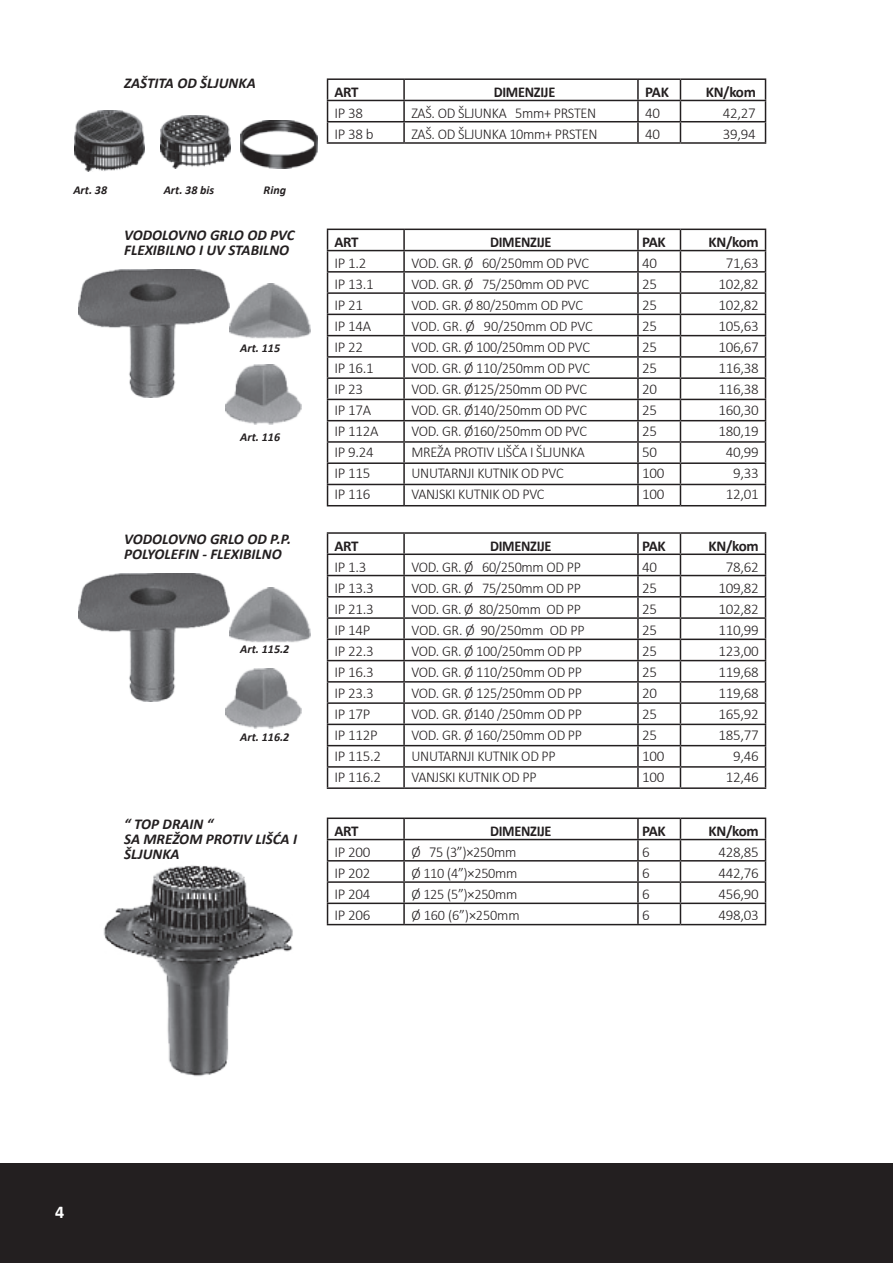
<style>
.page{position:relative;width:893px;height:1263px;background:#fff}
.page>*{position:absolute;margin:0;border:0;box-sizing:border-box;transform-origin:0 0}
.t1{font:700 18px "Calibri";color:#fff}
.t2{font:300 15px/21px "Calibri";letter-spacing:-.02em;color:#231f20;scale:.95 1}
.t3{font:300 15px/21px "Calibri";letter-spacing:-.02em;color:#231f20}
.t4{font:italic 700 15px/15px "Calibri";color:#231f20}
.t5{font:700 15px "Calibri";letter-spacing:-.02em;color:#231f20}
.t6{font:700 15px "Calibri";letter-spacing:-.02em;color:#231f20;scale:.95 1}
.t7{font:300 14.7px/21px "Calibri";letter-spacing:-.02em;color:#231f20}
.t8{font:italic 700 12px "Calibri";color:#231f20}
</style>
<div class="page">
<div style="left:0;top:1163px;width:893px;height:100px;background:#231f20"></div>
<hr style="left:327px;top:78px;width:77px;height:2px;background:#231f20">
<hr style="left:404px;top:78px;width:234px;height:2px;background:#231f20">
<hr style="left:638px;top:78px;width:42px;height:2px;background:#231f20">
<hr style="left:680px;top:78px;width:86px;height:2px;background:#231f20">
<svg style="left:327px;top:79px;width:439px;height:63px"></svg>
<hr style="left:327px;top:142px;width:77px;height:2px;background:#231f20">
<hr style="left:404px;top:142px;width:234px;height:2px;background:#231f20">
<hr style="left:638px;top:142px;width:42px;height:2px;background:#231f20">
<hr style="left:680px;top:142px;width:86px;height:2px;background:#231f20">
<img style="left:74px;top:111px;width:71px;height:60px">
<img style="left:161px;top:116px;width:70px;height:53px">
<img style="left:240px;top:120px;width:77px;height:49px">
<svg style="left:327px;top:229px;width:439px;height:276px"></svg>
<hr style="left:327px;top:505px;width:77px;height:1px;background:#231f20">
<hr style="left:404px;top:505px;width:234px;height:1px;background:#231f20">
<hr style="left:638px;top:505px;width:42px;height:1px;background:#231f20">
<hr style="left:680px;top:505px;width:86px;height:1px;background:#231f20">
<hr style="left:327px;top:532px;width:77px;height:2px;background:#231f20">
<hr style="left:404px;top:532px;width:234px;height:2px;background:#231f20">
<hr style="left:638px;top:532px;width:42px;height:2px;background:#231f20">
<hr style="left:680px;top:532px;width:86px;height:2px;background:#231f20">
<svg style="left:327px;top:533px;width:439px;height:254px"></svg>
<hr style="left:327px;top:787px;width:77px;height:2px;background:#231f20">
<hr style="left:404px;top:787px;width:234px;height:2px;background:#231f20">
<hr style="left:638px;top:787px;width:42px;height:2px;background:#231f20">
<hr style="left:680px;top:787px;width:86px;height:2px;background:#231f20">
<hr style="left:327px;top:817px;width:77px;height:2px;background:#231f20">
<hr style="left:404px;top:817px;width:234px;height:2px;background:#231f20">
<hr style="left:638px;top:817px;width:42px;height:2px;background:#231f20">
<hr style="left:680px;top:817px;width:86px;height:2px;background:#231f20">
<svg style="left:327px;top:818px;width:439px;height:106px"></svg>
<hr style="left:327px;top:924px;width:77px;height:1px;background:#231f20">
<hr style="left:404px;top:924px;width:234px;height:1px;background:#231f20">
<hr style="left:638px;top:924px;width:42px;height:1px;background:#231f20">
<hr style="left:680px;top:924px;width:86px;height:1px;background:#231f20">
<img style="left:79px;top:270px;width:151px;height:128px">
<img style="left:79px;top:573px;width:151px;height:129px">
<img style="left:230px;top:284px;width:81px;height:55px">
<img style="left:230px;top:587px;width:81px;height:56px">
<img style="left:225px;top:365px;width:77px;height:60px">
<img style="left:225px;top:668px;width:77px;height:60px">
<img style="left:103px;top:865px;width:190px;height:212px">
<p class="t4" style="left:124px;top:77px;width:133px">ZAŠTITA OD ŠLJUNKA</p>
<p class="t8" style="left:73px;top:185px;width:35px">Art. 38</p>
<p class="t8" style="left:164px;top:185px;width:52px">Art. 38 bis</p>
<p class="t8" style="left:264px;top:185px;width:24px">Ring</p>
<p class="t4" style="left:124px;top:229px;width:172px">VODOLOVNO GRLO OD PVC<br>FLEXIBILNO I UV STABILNO</p>
<p class="t8" style="left:240px;top:343px;width:41px">Art. 115</p>
<p class="t8" style="left:240px;top:432px;width:41px">Art. 116</p>
<p class="t4" style="left:124px;top:532px;width:168px">VODOLOVNO GRLO OD P.P.<br>POLYOLEFIN - FLEXIBILNO</p>
<p class="t8" style="left:240px;top:644px;width:51px">Art. 115.2</p>
<p class="t8" style="left:240px;top:732px;width:51px">Art. 116.2</p>
<p class="t4" style="left:124px;top:817px;width:174px">“ TOP DRAIN “<br>SA MREŽOM PROTIV LIŠĆA I<br>ŠLJUNKA</p>
<p class="t5" style="left:334px;top:86px;width:26px">ART</p>
<p class="t3" style="left:334px;top:104px;width:41px">IP 38<br>IP 38 b</p>
<p class="t6" style="left:494px;top:86px;width:66px">DIMENZIJE</p>
<p class="t2" style="left:411px;top:104px;width:197px">ZAŠ. OD ŠLJUNKA 5mm+ PRSTEN<br>ZAŠ. OD ŠLJUNKA 10mm+ PRSTEN</p>
<p class="t5" style="left:334px;top:236px;width:26px">ART</p>
<p class="t3" style="left:334px;top:254px;width:46px">IP 1.2<br>IP 13.1<br>IP 21<br>IP 14A<br>IP 22<br>IP 16.1<br>IP 23<br>IP 17A<br>IP 112A<br>IP 9.24<br>IP 115<br>IP 116</p>
<p class="t5" style="left:334px;top:539px;width:26px">ART</p>
<p class="t3" style="left:334px;top:557px;width:48px">IP 1.3<br>IP 13.3<br>IP 21.3<br>IP 14P<br>IP 22.3<br>IP 16.3<br>IP 23.3<br>IP 17P<br>IP 112P<br>IP 115.2<br>IP 116.2</p>
<p class="t5" style="left:334px;top:825px;width:26px">ART</p>
<p class="t3" style="left:334px;top:843px;width:37px;text-align:justify">IP 200<br>IP 202<br>IP 204<br>IP 206</p>
<p class="t6" style="left:490px;top:236px;width:66px">DIMENZIJE</p>
<p class="t2" style="left:411px;top:254px;width:188px">VOD. GR. Ø 60/250mm OD PVC</p>
<p class="t7" style="left:411px;top:275px;width:183px">VOD. GR. Ø 75/250mm OD PVC<br>VOD. GR. Ø 80/250mm OD PVC<br>VOD. GR. Ø 90/250mm OD PVC</p>
<p class="t2" style="left:411px;top:338px;width:189px">VOD. GR. Ø 100/250mm OD PVC<br>VOD. GR. Ø 110/250mm OD PVC<br>VOD. GR. Ø125/250mm OD PVC<br>VOD. GR. Ø140/250mm OD PVC<br>VOD. GR. Ø160/250mm OD PVC<br>MREŽA PROTIV LIŠČA I ŠLJUNKA<br>UNUTARNJI KUTNIK OD PVC<br>VANJSKI KUTNIK OD PVC</p>
<p class="t6" style="left:490px;top:539px;width:66px">DIMENZIJE</p>
<p class="t2" style="left:411px;top:557px;width:180px">VOD. GR. Ø 60/250mm OD PP</p>
<p class="t7" style="left:411px;top:579px;width:175px">VOD. GR. Ø 75/250mm OD PP<br>VOD. GR. Ø 80/250mm OD PP<br>VOD. GR. Ø 90/250mm OD PP</p>
<p class="t2" style="left:411px;top:641px;width:181px">VOD. GR. Ø 100/250mm OD PP<br>VOD. GR. Ø 110/250mm OD PP<br>VOD. GR. Ø 125/250mm OD PP<br>VOD. GR. Ø140 /250mm OD PP<br>VOD. GR. Ø 160/250mm OD PP<br>UNUTARNJI KUTNIK OD PP<br>VANJSKI KUTNIK OD PP</p>
<p class="t6" style="left:490px;top:825px;width:66px">DIMENZIJE</p>
<p class="t2" style="left:411px;top:843px;width:112px">Ø 75 (3”)×250mm</p>
<p class="t7" style="left:411px;top:864px;width:110px">Ø 110 (4”)×250mm<br>Ø 125 (5”)×250mm<br>Ø 160 (6”)×250mm</p>
<p class="t5" style="left:645px;top:86px;width:25px">PAK</p>
<p class="t3" style="left:645px;top:104px;width:16px">40<br>40</p>
<p class="t5" style="left:642px;top:236px;width:25px">PAK</p>
<p class="t3" style="left:642px;top:254px;width:24px">40<br>25<br>25<br>25<br>25<br>25<br>20<br>25<br>25<br>50<br>100<br>100</p>
<p class="t5" style="left:642px;top:539px;width:25px">PAK</p>
<p class="t3" style="left:642px;top:557px;width:24px">40<br>25<br>25<br>25<br>25<br>25<br>20<br>25<br>25<br>100<br>100</p>
<p class="t5" style="left:642px;top:825px;width:25px">PAK</p>
<p class="t3" style="left:642px;top:843px;width:9px;text-align:justify">6<br>6<br>6<br>6</p>
<p class="t5" style="left:706px;top:86px;width:52px">KN/kom</p>
<p class="t3" style="left:723px;top:104px;width:34px">42,27<br>39,94</p>
<p class="t5" style="left:708px;top:236px;width:52px">KN/kom</p>
<p class="t3" style="left:718px;top:254px;width:42px;text-align:right">71,63<br>102,82<br>102,82<br>105,63<br>106,67<br>116,38<br>116,38<br>160,30<br>180,19<br>40,99<br>9,33<br>12,01</p>
<p class="t5" style="left:708px;top:539px;width:52px">KN/kom</p>
<p class="t3" style="left:718px;top:557px;width:42px;text-align:right">78,62<br>109,82<br>102,82<br>110,99<br>123,00<br>119,68<br>119,68<br>165,92<br>185,77<br>9,46<br>12,46</p>
<p class="t5" style="left:708px;top:825px;width:52px">KN/kom</p>
<p class="t3" style="left:718px;top:843px;width:42px;text-align:justify">428,85<br>442,76<br>456,90<br>498,03</p>
<p class="t1" style="left:55px;top:1205px;width:11px">4</p>
</div>
